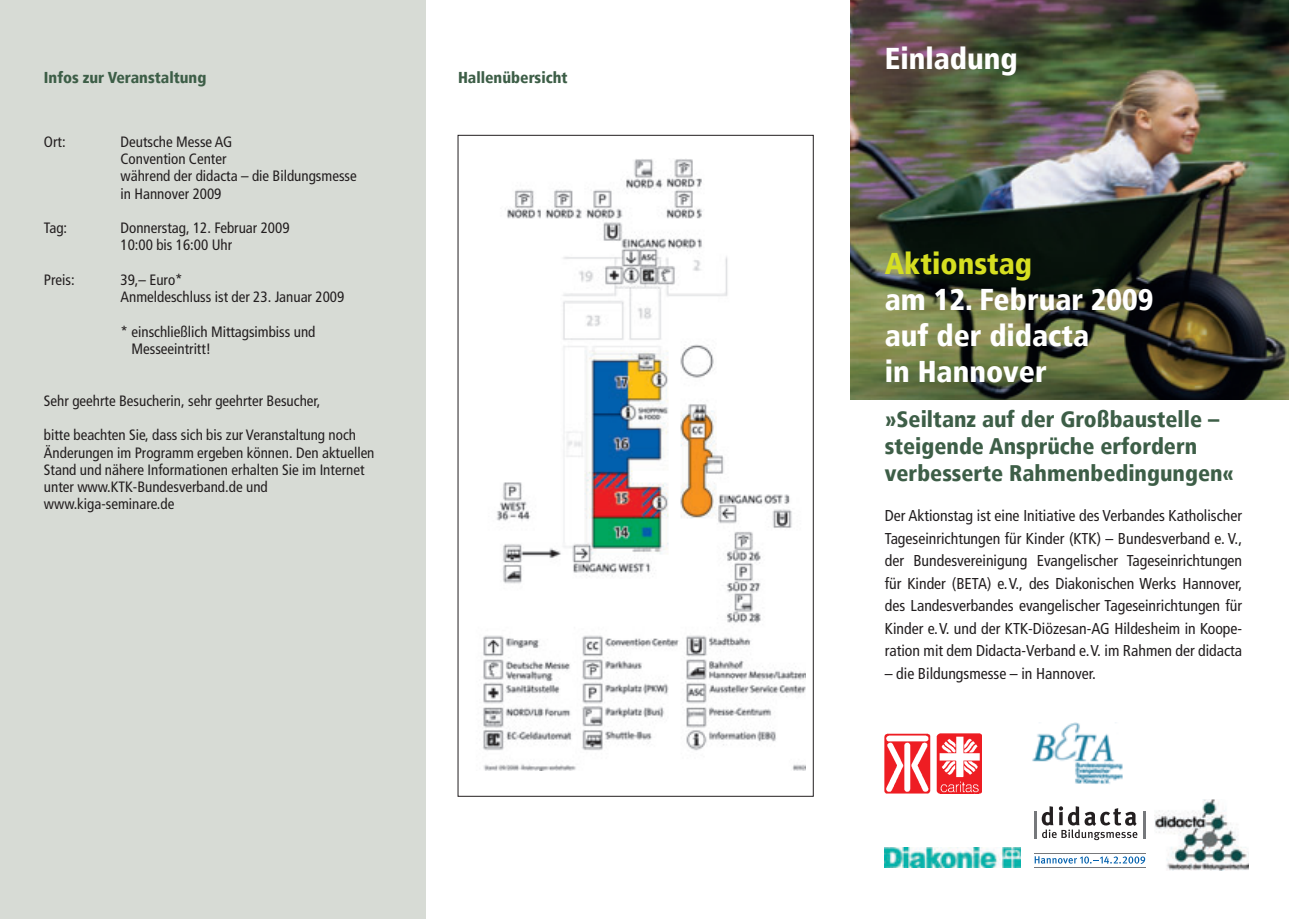
<style>
.page{position:relative;width:1289px;height:919px;background:#fff}
.page>*{position:absolute;margin:0;border:0;box-sizing:border-box;transform-origin:0 0}
.t1{font:900 condensed 30px/36px "Frutiger LT";color:#fff}
.t2{font:900 condensed 30px "Frutiger LT";color:#d6df21}
.t3{font:900 condensed 22.5px/27px "Frutiger LT";color:#3d5e47}
.t4{font:condensed 15.75px/22.5px "Frutiger LT";color:#231f20;text-align:justify}
.t5{font:900 condensed 15.75px "Frutiger LT";color:#3d5e47}
.t6{font:condensed 15px/17.2px "Frutiger LT";color:#231f20}
</style>
<div class="page">
<div style="left:0;top:0;width:425px;height:918px;background:#d7dbd5"></div>
<img style="left:850px;top:0;width:438px;height:399px">
<img style="left:884px;top:733px;width:46px;height:61px">
<img style="left:1032px;top:722px;width:90px;height:62px">
<img style="left:483px;top:159px;width:322px;height:611px">
<img style="left:1154px;top:799px;width:94px;height:71px">
<img style="left:884px;top:847px;width:136px;height:20px">
<img style="left:936px;top:733px;width:45px;height:60px">
<hr style="left:1034px;top:867px;width:111px;height:1px;background:#76787b">
<hr style="left:1034px;top:852px;width:111px;height:1px;background:#76787b">
<svg style="left:1034px;top:856px;width:111px;height:7px"></svg>
<hr style="left:1034px;top:811px;width:2px;height:28px;background:#76787b">
<hr style="left:1142px;top:811px;width:3px;height:28px;background:#76787b">
<svg style="left:1041px;top:806px;width:96px;height:34px"></svg>
<p class="t5" style="left:44px;top:68px;width:164px">Infos zur Veranstaltung</p>
<p class="t5" style="left:458px;top:68px;width:111px">Hallenübersicht</p>
<p class="t6" style="left:44px;top:133px;width:23px">Ort:</p>
<p class="t6" style="left:120px;top:133px;width:238px">Deutsche Messe AG<br>Convention Center<br>während der didacta – die Bildungsmesse in Hannover 2009</p>
<p class="t6" style="left:44px;top:219px;width:25px">Tag:</p>
<p class="t6" style="left:120px;top:219px;width:170px">Donnerstag, 12. Februar 2009<br>10:00 bis 16:00 Uhr</p>
<p class="t6" style="left:44px;top:271px;width:32px">Preis:</p>
<p class="t6" style="left:120px;top:271px;width:225px">39,– Euro*<br>Anmeldeschluss ist der 23. Januar 2009</p>
<p class="t6" style="left:131px;top:323px;width:186px;text-indent:-11px">* einschließlich Mittagsimbiss und<br>Messeeintritt!</p>
<p class="t6" style="left:44px;top:392px;width:278px">Sehr geehrte Besucherin, sehr geehrter Besucher,</p>
<p class="t6" style="left:44px;top:426px;width:332px">bitte beachten Sie, dass sich bis zur Veranstaltung noch Änderungen im Programm ergeben können. Den aktuellen Stand und nähere Informationen erhalten Sie im Internet unter www.KTK-Bundesverband.de und www.kiga-seminare.de</p>
<h1 class="t1" style="left:884px;top:41px;width:134px">Einladung</h1>
<h1 class="t2" style="left:884px;top:245px;width:149px">Aktionstag</h1>
<h1 class="t1" style="left:884px;top:281px;width:270px">am 12. Februar 2009 auf der didacta<br>in Hannover</h1>
<h2 class="t3" style="left:884px;top:406px;width:351px">»Seiltanz auf der Großbaustelle – steigende Ansprüche erfordern verbesserte Rahmenbedingungen«</h2>
<p class="t4" style="left:884px;top:504px;width:359px">Der Aktionstag ist eine Initiative des Verbandes Katholischer Tageseinrichtungen für Kinder (KTK) – Bundesverband e. V., der Bundesvereinigung Evangelischer Tageseinrichtungen für Kinder (BETA) e. V., des Diakonischen Werks Hannover, des Landesverbandes evangelischer Tageseinrichtungen für Kinder e. V. und der KTK-Diözesan-AG Hildesheim in Koope&shy;ration mit dem Didacta-Verband e. V. im Rahmen der didacta</p>
<p class="t4" style="left:884px;top:662px;width:213px">– die Bildungsmesse – in Hannover.</p>
</div>
